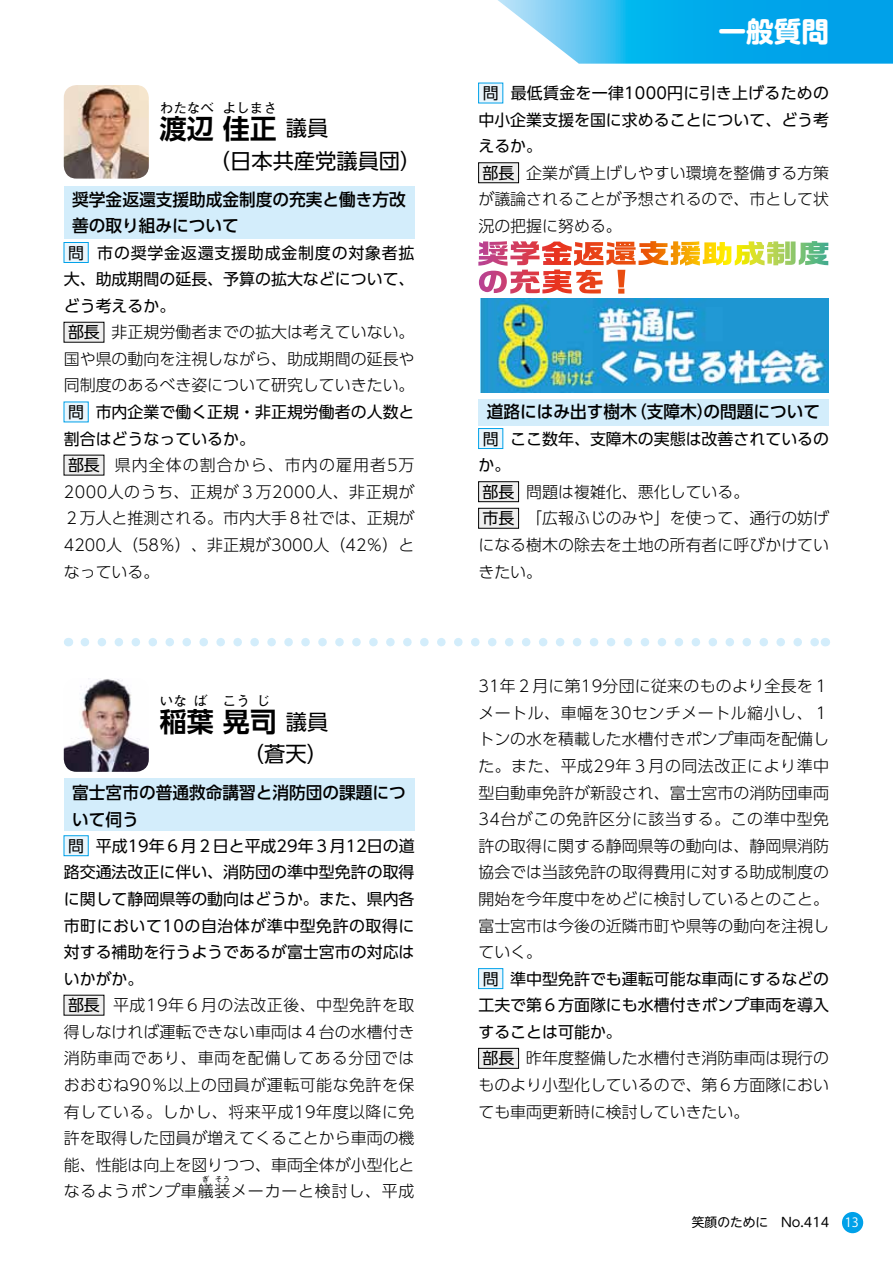
<style>
.page{position:relative;width:893px;height:1263px;background:#fff}
.page>*{position:absolute;margin:0;border:0;box-sizing:border-box;transform-origin:0 0}
.t1{font:700 27.6px "UD Shin M Go Pro";color:#fff}
.t2{font:700 27px "UD Shin Go Pro De";color:#000}
.t3{font:21.3px/32.2px "UD Shin Go Pro";color:#000;text-align:right}
.t4{font:500 16.95px/26.5px "UD Shin Go Pro";color:#000}
.t5{font:300 15.9px/26.5px "UD Shin Go Pro";color:#000;text-align:justify}
.t6{font:15.9px/26.5px "UD Shin Go Pro";color:#000;text-align:justify}
.t7{font:700 13.5px "UD Shin Go Pro De";color:#000}
.t8{font:12.75px "UD Shin M Go Pro";color:#000}
.t9{font:300 7.5px "UD Shin Go Pro";color:#000}
.s1{font-family:"UD Shin Go Pro De";font-weight:700;font-size:27px}
.s2{font-weight:300}
.s3{font-weight:400}
.s4{font-family:"Koz Go Pr 6 N";color:#fff}
</style>
<div class="page">
<div style="left:64px;top:186px;width:351px;height:53px;background:#d3edfb"></div>
<div style="left:64px;top:779px;width:351px;height:52px;background:#d3edfb"></div>
<div style="left:478px;top:399px;width:351px;height:26px;background:#d3edfb"></div>
<div style="left:842px;top:1212px;width:21px;height:21px;background:#00a1e9;border-radius:50%"></div>
<svg style="left:498px;top:0;width:395px;height:64px;background:#30b8ee"></svg>
<svg style="left:85px;top:638px;width:731px;height:8px"></svg>
<div style="left:64px;top:836px;width:24px;height:20px;background:#eaf6fd"></div>
<div style="left:64px;top:835px;width:24px;height:21px;border:1px solid #00a1e9"></div>
<div style="left:64px;top:995px;width:40px;height:20px;background:#efefef"></div>
<div style="left:479px;top:968px;width:24px;height:20px;background:#eaf6fd"></div>
<div style="left:478px;top:968px;width:25px;height:21px;border:1px solid #00a1e9"></div>
<div style="left:479px;top:1048px;width:40px;height:20px;background:#efefef"></div>
<div style="left:478px;top:1048px;width:41px;height:20px;border:1px solid #000"></div>
<div style="left:64px;top:242px;width:24px;height:20px;background:#eaf6fd"></div>
<div style="left:64px;top:242px;width:24px;height:21px;border:1px solid #00a1e9"></div>
<div style="left:64px;top:322px;width:40px;height:20px;background:#efefef"></div>
<div style="left:64px;top:402px;width:24px;height:20px;background:#eaf6fd"></div>
<div style="left:64px;top:455px;width:40px;height:20px;background:#efefef"></div>
<div style="left:479px;top:83px;width:24px;height:20px;background:#eaf6fd"></div>
<div style="left:479px;top:163px;width:40px;height:20px;background:#efefef"></div>
<div style="left:478px;top:163px;width:41px;height:20px;border:1px solid #000"></div>
<div style="left:479px;top:428px;width:24px;height:20px;background:#eaf6fd"></div>
<div style="left:478px;top:428px;width:25px;height:21px;border:1px solid #00a1e9"></div>
<div style="left:479px;top:482px;width:40px;height:20px;background:#efefef"></div>
<div style="left:478px;top:481px;width:41px;height:21px;border:1px solid #000"></div>
<div style="left:479px;top:508px;width:40px;height:20px;background:#efefef"></div>
<div style="left:478px;top:508px;width:41px;height:20px;border:1px solid #000"></div>
<img style="left:64px;top:85px;width:85px;height:94px">
<img style="left:64px;top:678px;width:85px;height:94px">
<img style="left:481px;top:299px;width:347px;height:93px">
<img style="left:479px;top:241px;width:349px;height:24px">
<p class="t7" style="left:160px;top:97px;width:55px">わたなべ</p>
<p class="t7" style="left:223px;top:97px;width:55px">よしまさ</p>
<h3 class="t3" style="left:209px;top:112px;width:214px;text-align:left;text-indent:41px"><span class="s1">正</span>議員<br>（日本共産党議員団）</h3>
<h2 class="t2" style="left:160px;top:106px;width:91px">渡辺佳</h2>
<p class="t4" style="left:72px;top:186px;width:335px">奨学金返還支援助成金制度の充実と働き方改善の取り組みについて</p>
<p class="t6" style="left:64px;top:239px;width:352px">　　市の奨学金返還支援助成金制度の対象者拡大、助成期間の延長、予算の拡大などについて、どう考えるか。</p>
<p class="t5" style="left:64px;top:318px;width:352px">　　　非正規労働者までの拡大は考えていない。国や県の動向を注視しながら、助成期間の延長や同制度のあるべき姿について研究していきたい。</p>
<p class="t6" style="left:64px;top:398px;width:352px">　　市内企業で働く正規・非正規労働者の人数と割合はどうなっているか。</p>
<p class="t5" style="left:64px;top:451px;width:352px">　　　県内全体の割合から、市内の雇用者5万2000人のうち、正規が３万2000人、非正規が２万人と推測される。市内大手８社では、正規が4200人（58％）、非正規が3000人（42％）となっている。</p>
<p class="t6" style="left:68px;top:239px;width:17px">問</p>
<p class="t6" style="left:68px;top:318px;width:33px">部長</p>
<p class="t6" style="left:68px;top:398px;width:17px">問</p>
<p class="t6" style="left:68px;top:451px;width:33px">部長</p>
<p class="t7" style="left:160px;top:690px;width:28px">いな</p>
<p class="t7" style="left:194px;top:690px;width:15px">ば</p>
<p class="t7" style="left:223px;top:690px;width:28px">こう</p>
<p class="t7" style="left:257px;top:690px;width:15px">じ</p>
<h3 class="t3" style="left:243px;top:705px;width:87px">議員<br>（蒼天）</h3>
<h2 class="t2" style="left:160px;top:700px;width:118px">稲葉晃司</h2>
<p class="t4" style="left:72px;top:779px;width:335px">富士宮市の普通救命講習と消防団の課題について伺う</p>
<p class="t6" style="left:64px;top:832px;width:352px"><span class="s2">　　</span>平成19年６月２日と平成29年３月12日の道路交通法改正に伴い、消防団の準中型免許の取得に関して静岡県等の動向はどうか。また、県内各市町において10の自治体が準中型免許の取得に対する補助を行うようであるが富士宮市の対応はいかがか。</p>
<p class="t5" style="left:64px;top:991px;width:352px">　　　平成19年６月の法改正後、中型免許を取得しなければ運転できない車両は４台の水槽付き消防車両であり、車両を配備してある分団ではおおむね90％以上の団員が運転可能な免許を保有している。しかし、将来平成19年度以降に免許を取得した団員が増えてくることから車両の機能、性能は向上を図りつつ、車両全体が小型化となるようポンプ車艤装メーカーと検討し、平成</p>
<p class="t6" style="left:68px;top:832px;width:17px">問</p>
<p class="t6" style="left:68px;top:991px;width:33px">部長</p>
<p class="t9" style="left:202px;top:1173px;width:9px">ぎ</p>
<p class="t9" style="left:215px;top:1173px;width:17px">そう</p>
<h1 class="t1" style="left:719px;top:9px;width:112px">一般質問</h1>
<p class="t6" style="left:478px;top:79px;width:352px">　　最低賃金を一律1000円に引き上げるための中小企業支援を国に求めることについて、どう考えるか。</p>
<p class="t5" style="left:478px;top:159px;width:352px">　　　企業が賃上げしやすい環境を整備する方策が議論されることが予想されるので、市として状況の把握に努める。</p>
<p class="t6" style="left:483px;top:79px;width:17px">問</p>
<p class="t6" style="left:483px;top:159px;width:33px">部長</p>
<p class="t4" style="left:487px;top:398px;width:335px">道路にはみ出す樹木（支障木）の問題について</p>
<p class="t6" style="left:478px;top:425px;width:352px">　　ここ数年、支障木の実態は改善されているのか。</p>
<p class="t5" style="left:478px;top:478px;width:352px;text-align:left">　　　問題は複雑化、悪化している。<br>　　　「広報ふじのみや」を使って、通行の妨げになる樹木の除去を土地の所有者に呼びかけていきたい。</p>
<p class="t6" style="left:483px;top:425px;width:17px">問</p>
<p class="t6" style="left:483px;top:478px;width:33px">部長市長</p>
<p class="t5" style="left:478px;top:672px;width:352px;text-align:left">31年２月に第19分団に従来のものより全長を１メートル、車幅を30センチメートル縮小し、１トンの水を積載した水槽付きポンプ車両を配備した。また、平成29年３月の同法改正により準中型自動車免許が新設され、富士宮市の消防団車両<br>34台がこの免許区分に該当する。この準中型免許の取得に関する静岡県等の動向は、静岡県消防協会では当該免許の取得費用に対する助成制度の開始を今年度中をめどに検討しているとのこと。富士宮市は今後の近隣市町や県等の動向を注視していく。<br>　　<span class="s3">準中型免許でも運転可能な車両にするなどの工夫で第６方面隊にも水槽付きポンプ車両を導入することは可能か。</span></p>
<p class="t5" style="left:478px;top:1044px;width:352px">　　　昨年度整備した水槽付き消防車両は現行のものより小型化しているので、第６方面隊においても車両更新時に検討していきたい。</p>
<p class="t6" style="left:483px;top:965px;width:17px">問</p>
<p class="t6" style="left:483px;top:1044px;width:33px">部長</p>
<p class="t8" style="left:692px;top:1212px;width:168px">笑顔のために　No.414 <span class="s4">13</span></p>
</div>
